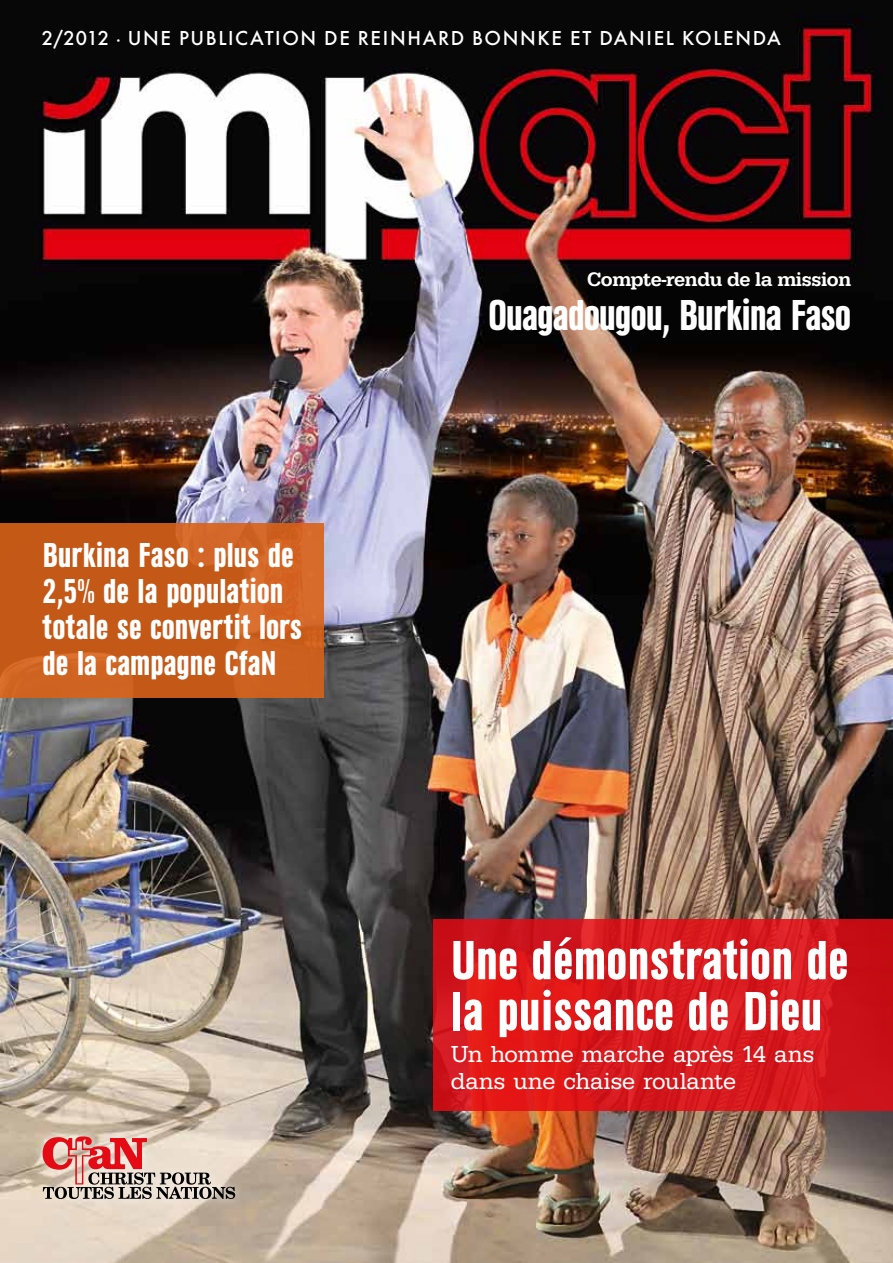
<style>
.page{position:relative;width:893px;height:1263px;background:#fff}
.page>*{position:absolute;margin:0;border:0;box-sizing:border-box;transform-origin:0 0}
.t1{font:57.3px/51px "URW Grotesk TOT Bol Con";color:#fff}
.t2{font:45px "URW Grotesk TOT Bol Con";letter-spacing:-.03em;color:#fff}
.t3{font:36px/36px "URW Grotesk TOT Bol Con";letter-spacing:-.005em;color:#fff}
.t4{font:24px/27px "URW Typewriter TOT";color:#fff}
.t5{font:500 21px "Futura TOT";letter-spacing:.075em;color:#fff}
.t6{font:500 20.25px "URW Typewriter TOT";letter-spacing:-.02em;color:#fff}
</style>
<div class="page">
<img style="left:0;top:0;width:893px;height:1263px">
<svg style="left:0;top:523px;width:323px;height:174px;background:#c95d1b"></svg>
<svg style="left:434px;top:919px;width:459px;height:191px;background:#d6171b"></svg>
<div style="left:33px;top:1127px;width:211px;height:81px;background:#fff;opacity:.75"></div>
<svg style="left:42px;top:1136px;width:193px;height:63px;background:#c99f96"></svg>
<p class="t5" style="left:41px;top:25px;width:741px">2/2012 · UNE PU BLICATION DE REINHARD BONNKE ET DANIEL KOLENDA</p>
<p class="t3" style="left:43px;top:538px;width:261px">Burkina Faso : plus de<br>2,5% de la population totale se convertit lors de la campagne CfaN</p>
<p class="t6" style="left:587px;top:267px;width:266px">Compte-rendu de la mission</p>
<p class="t2" style="left:488px;top:291px;width:365px">Ouagadougou, Burkina Faso</p>
<h1 class="t1" style="left:451px;top:936px;width:399px">Une démonstration de la puissance de Dieu</h1>
<p class="t4" style="left:451px;top:1040px;width:365px">Un homme marche après 14 ans dans une chaise roulante</p>
</div>
